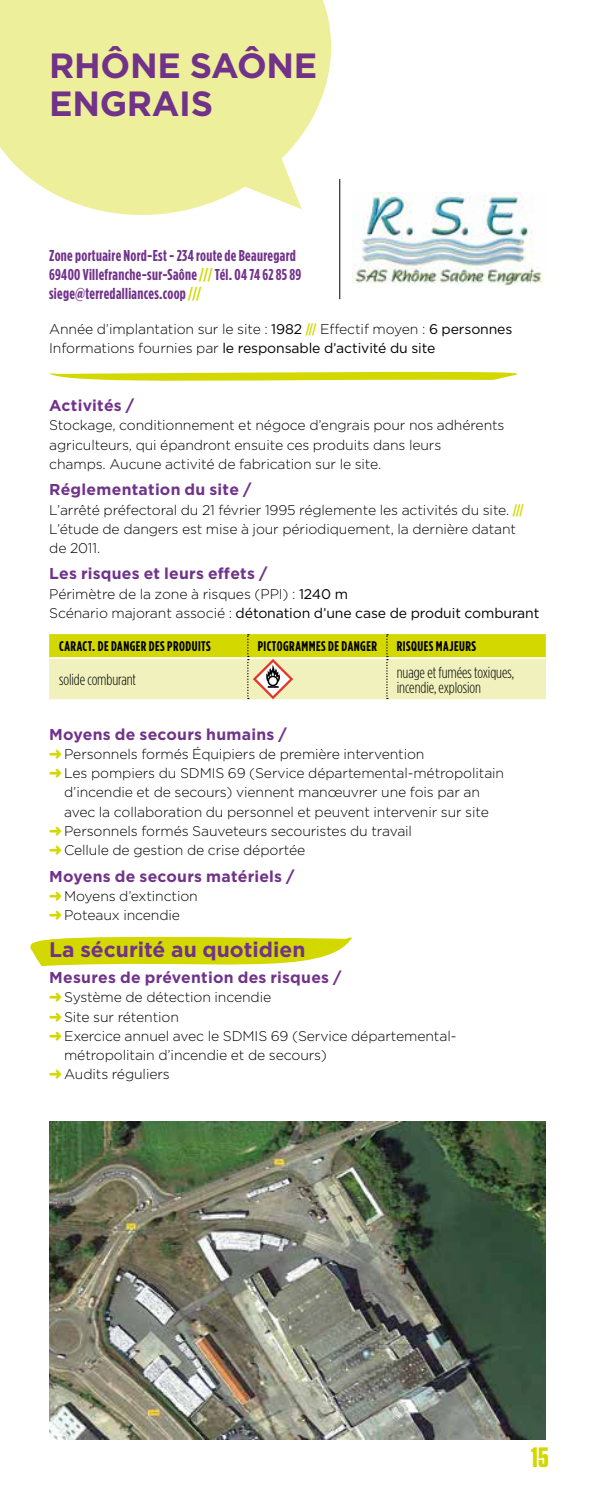
<style>
.page{position:relative;width:596px;height:1489px;background:#fff}
.page>*{position:absolute;margin:0;border:0;box-sizing:border-box;transform-origin:0 0}
.t1{font:700 35px/38.5px "Gotham";letter-spacing:-.01em;color:#71328a}
.t2{font:700 28px "Tungsten";color:#d3d800}
.t3{font:700 21px "Gotham";color:#71328a}
.t4{font:700 15.75px "Gotham";letter-spacing:.015em;color:#71328a}
.t5{font:700 15.75px/18.9px "Gotham Condensed";letter-spacing:.02em;color:#71328a}
.t6{font:300 15.75px/15.8px "Gotham Condensed";letter-spacing:-.005em;color:#000}
.t7{font:300 14px/19.2px "Gotham";letter-spacing:-.01em;color:#000}
.t8{font:700 14px "Gotham Condensed";letter-spacing:.035em;color:#000}
.s1{color:#d3d800}
.s2{font-weight:400}
.s3{font-family:"Gotham Condensed";font-weight:700;color:#d3d800}
</style>
<div class="page">
<svg style="left:0;top:0;width:332px;height:215px;background:#eff1a6"></svg>
<hr style="left:339px;top:179px;width:1px;height:120px;background:#000">
<svg style="left:49px;top:371px;width:468px;height:10px"></svg>
<svg style="left:49px;top:633px;width:496px;height:67px;background:#e6e77e"></svg>
<svg style="left:30px;top:936px;width:322px;height:30px"></svg>
<img style="left:49px;top:1121px;width:496px;height:318px">
<img style="left:352px;top:193px;width:192px;height:92px">
<h1 class="t1" style="left:49px;top:46px;width:269px">RHÔNE SAÔNE<br>ENGRAIS</h1>
<p class="t5" style="left:49px;top:246px;width:253px">Zone portuaire Nord-Est - 234 route de Beauregard<br>69400 Villefranche-sur-Saône <span class="s1">///</span> Tél. 04 74 62 85 89 siege@terredalliances.coop <span class="s1">///</span></p>
<p class="t7" style="left:49px;top:319px;width:464px">Année d’implantation sur le site : <span class="s2">1982</span> <span class="s3">///</span> Effectif moyen : <span class="s2">6 personnes<br></span>Informations fournies par <span class="s2">le responsable d’activité du site</span></p>
<p class="t4" style="left:49px;top:395px;width:86px">Activités /</p>
<p class="t7" style="left:49px;top:415px;width:456px">Stockage, conditionnement et négoce d’engrais pour nos adhérents agriculteurs, qui épandront ensuite ces produits dans leurs<br>champs. Aucune activité de fabrication sur le site.</p>
<p class="t4" style="left:49px;top:479px;width:203px">Réglementation du site /</p>
<p class="t7" style="left:49px;top:499px;width:475px">L’arrêté préfectoral du 21 février 1995 réglemente les activités du site. <span class="s3">///<br></span>L’étude de dangers est mise à jour périodiquement, la dernière datant de 2011.</p>
<p class="t4" style="left:49px;top:563px;width:219px">Les risques et leurs effets /</p>
<p class="t7" style="left:49px;top:583px;width:491px">Périmètre de la zone à risques (PPI) : <span class="s2">1240 m<br></span>Scénario majorant associé : <span class="s2">détonation d’une case de produit comburant</span></p>
<p class="t8" style="left:59px;top:638px;width:153px">CARACT. DE DANGER DES PRODUITS</p>
<p class="t8" style="left:257px;top:638px;width:121px">PICTOGRAMMES DE DANGER</p>
<p class="t8" style="left:396px;top:638px;width:81px">RISQUES MAJEURS</p>
<p class="t6" style="left:59px;top:672px;width:78px">solide comburant</p>
<p class="t6" style="left:396px;top:664px;width:119px">nuage et fumées toxiques, incendie, explosion</p>
<p class="t4" style="left:49px;top:723px;width:239px">Moyens de secours humains /</p>
<p class="t7" style="left:49px;top:744px;width:376px"><span class="s1">➜</span>Personnels formés Équipiers de première intervention</p>
<p class="t7" style="left:49px;top:763px;width:456px"><span class="s1">➜</span>Les pompiers du SDMIS 69 (Service départemental-métropolitain</p>
<p class="t7" style="left:64px;top:782px;width:417px">d’incendie et de secours) viennent manœuvrer une fois par an</p>
<p class="t7" style="left:64px;top:801px;width:426px">avec la collaboration du personnel et peuvent intervenir sur site</p>
<p class="t7" style="left:49px;top:821px;width:364px"><span class="s1">➜</span>Personnels formés Sauveteurs secouristes du travail</p>
<p class="t7" style="left:49px;top:840px;width:257px"><span class="s1">➜</span>Cellule de gestion de crise déportée</p>
<p class="t4" style="left:49px;top:865px;width:247px">Moyens de secours matériels /</p>
<p class="t7" style="left:49px;top:885px;width:150px"><span class="s1">➜</span>Moyens d’extinction <span class="s1">➜</span>Poteaux incendie</p>
<h3 class="t3" style="left:49px;top:935px;width:258px">La sécurité au quotidien</h3>
<p class="t4" style="left:49px;top:967px;width:294px">Mesures de prévention des risques /</p>
<p class="t7" style="left:49px;top:987px;width:223px"><span class="s1">➜</span>Système de détection incendie</p>
<p class="t7" style="left:49px;top:1006px;width:131px"><span class="s1">➜</span>Site sur rétention</p>
<p class="t7" style="left:49px;top:1025px;width:408px"><span class="s1">➜</span>Exercice annuel avec le SDMIS 69 (Service départemental-</p>
<p class="t7" style="left:64px;top:1045px;width:264px">métropolitain d’incendie et de secours)</p>
<p class="t7" style="left:49px;top:1064px;width:122px"><span class="s1">➜</span>Audits réguliers</p>
<h2 class="t2" style="left:531px;top:1441px;width:19px">15</h2>
</div>
